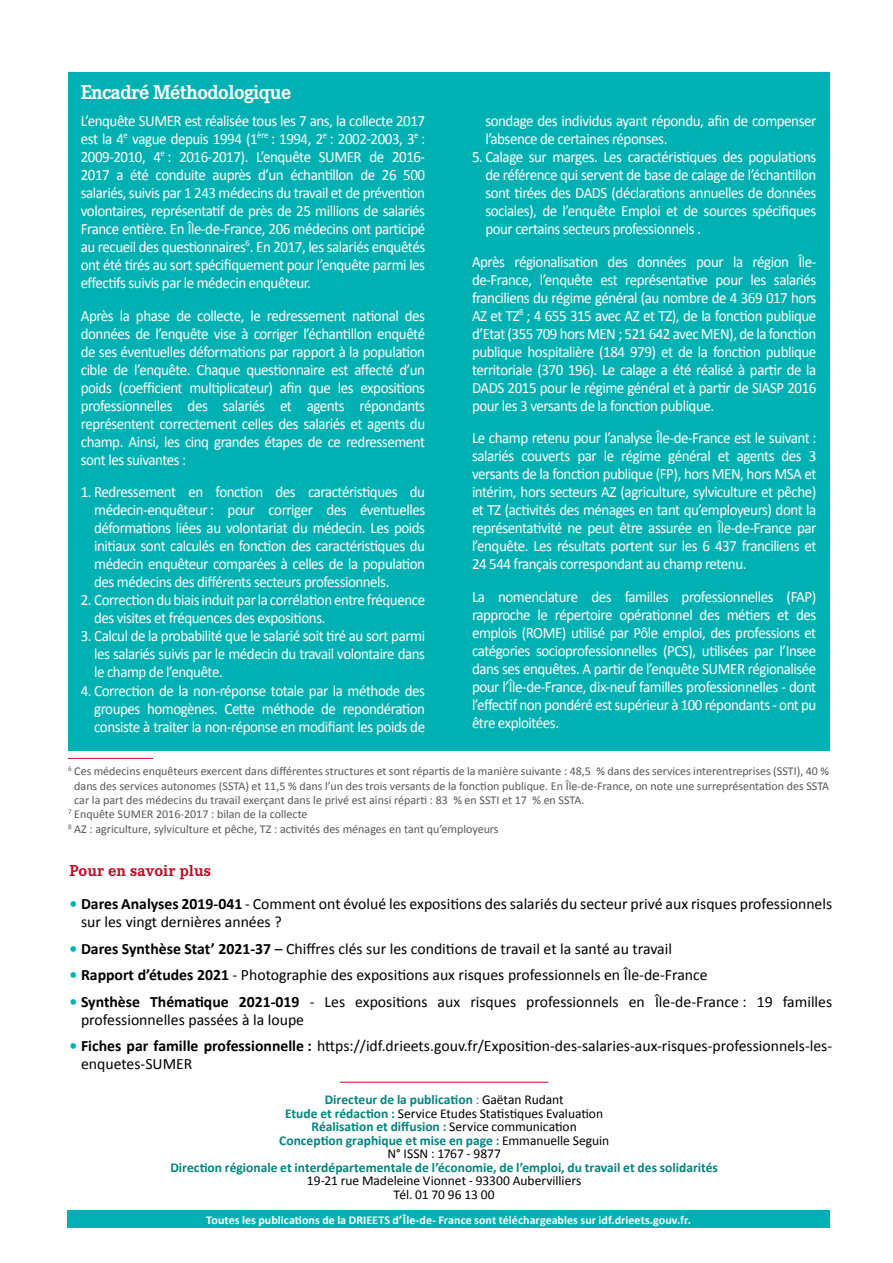
<style>
.page{position:relative;width:893px;height:1263px;background:#fff}
.page>*{position:absolute;margin:0;border:0;box-sizing:border-box;transform-origin:0 0}
.t1{font:700 21px "Corporate E";letter-spacing:-.03em;color:#fff;scale:.95 1}
.t2{font:700 16.5px "Corporate E";color:#c10b25}
.t3{font:15.75px/18px "Calibri";letter-spacing:-.03em;color:#fff;text-align:justify;scale:.95 1}
.t4{font:15.75px/18px "Calibri";color:#000}
.t5{font:13.5px/13.5px "Calibri";letter-spacing:-.005em;color:#000;text-align:center}
.t6{font:700 13.5px "Calibri";color:#00847e}
.t7{font:12px "Calibri";color:#575756}
.t8{font:700 12px "Calibri";letter-spacing:.005em;color:#fff}
.s1{font-weight:700;color:#00b1b3}
.s2{font-weight:700}
.s3{font-weight:700;color:#00847e}
.s4{color:#00847e}
</style>
<div class="page">
<div style="left:68px;top:1210px;width:762px;height:18px;background:#00b1b3"></div>
<hr style="left:340px;top:1082px;width:209px;height:1px;background:#c10b25">
<hr style="left:68px;top:758px;width:85px;height:1px;background:#c10b25">
<div style="left:68px;top:72px;width:761px;height:678px;background:#00b1b3"></div>
<h1 class="t1" style="left:81px;top:80px;width:223px">Encadré Méthodologique</h1>
<p class="t3" style="left:81px;top:111px;width:364px">L’enquête SUMER est réalisée tous les 7 ans, la collecte 2017 est la 4<sup>e</sup> vague depuis 1994 (1<sup>ère</sup> : 1994, 2<sup>e</sup> : 2002-2003, 3<sup>e</sup> :<br>2009-2010, 4<sup>e</sup> : 2016-2017). L’enquête SUMER de 2016- 2017 a été conduite auprès d’un échantillon de 26 500 salariés, suivis par 1 243 médecins du travail et de prévention volontaires, représentatif de près de 25 millions de salariés France entière. En Île-de-France, 206 médecins ont participé au recueil des questionnaires<sup>6</sup>. En 2017, les salariés enquêtés ont été tirés au sort spécifiquement pour l’enquête parmi les effectifs suivis par le médecin enquêteur.</p>
<p class="t3" style="left:81px;top:306px;width:364px">Après la phase de collecte, le redressement national des données de l’enquête vise à corriger l’échantillon enquêté de ses éventuelles déformations par rapport à la population cible de l’enquête. Chaque questionnaire est affecté d’un poids (coefficient multiplicateur) afin que les expositions professionnelles des salariés et agents répondants représentent correctement celles des salariés et agents du champ. Ainsi, les cinq grandes étapes de ce redressement sont les suivantes :</p>
<p class="t3" style="left:94px;top:483px;width:350px;text-indent:-13px">1. Redressement en fonction des caractéristiques du médecin-enquêteur : pour corriger des éventuelles déformations liées au volontariat du médecin. Les poids initiaux sont calculés en fonction des caractéristiques du médecin enquêteur comparées à celles de la population des médecins des différents secteurs professionnels.</p>
<p class="t3" style="left:94px;top:591px;width:350px;text-indent:-13px">2. Correction du biais induit par la corrélation entre fréquence des visites et fréquences des expositions.</p>
<p class="t3" style="left:94px;top:627px;width:350px;text-indent:-13px">3. Calcul de la probabilité que le salarié soit tiré au sort parmi les salariés suivis par le médecin du travail volontaire dans le champ de l’enquête.</p>
<p class="t3" style="left:94px;top:681px;width:350px;text-indent:-13px">4. Correction de la non-réponse totale par la méthode des groupes homogènes. Cette méthode de repondération consiste à traiter la non-réponse en modifiant les poids de</p>
<p class="t3" style="left:485px;top:111px;width:350px">sondage des individus ayant répondu, afin de compenser l’absence de certaines réponses.</p>
<p class="t3" style="left:485px;top:147px;width:350px;text-indent:-13px">5. Calage sur marges. Les caractéristiques des populations de référence qui servent de base de calage de l’échantillon sont tirées des DADS (déclarations annuelles de données sociales), de l’enquête Emploi et de sources spécifiques pour certains secteurs professionnels .</p>
<p class="t3" style="left:472px;top:252px;width:364px">Après régionalisation des données pour la région Île&shy;de-France, l’enquête est représentative pour les salariés franciliens du régime général (au nombre de 4 369 017 hors AZ et TZ<sup>8</sup> ; 4 655 315 avec AZ et TZ), de la fonction publique d’Etat (355 709 hors MEN ; 521 642 avec MEN), de la fonction publique hospitalière (184 979) et de la fonction publique territoriale (370 196). Le calage a été réalisé à partir de la DADS 2015 pour le régime général et à partir de SIASP 2016 pour les 3 versants de la fonction publique.</p>
<p class="t3" style="left:472px;top:429px;width:364px">Le champ retenu pour l’analyse Île-de-France est le suivant : salariés couverts par le régime général et agents des 3 versants de la fonction publique (FP), hors MEN, hors MSA et intérim, hors secteurs AZ (agriculture, sylviculture et pêche) et TZ (activités des ménages en tant qu’employeurs) dont la représentativité ne peut être assurée en Île-de-France par l’enquête. Les résultats portent sur les 6 437 franciliens et 24 544 français correspondant au champ retenu.</p>
<p class="t3" style="left:472px;top:588px;width:364px">La nomenclature des familles professionnelles (FAP) rapproche le répertoire opérationnel des métiers et des emplois (ROME) utilisé par Pôle emploi, des professions et catégories socioprofessionnelles (PCS), utilisées par l’Insee dans ses enquêtes. A partir de l’enquête SUMER régionalisée pour l’Île-de-France, dix-neuf familles professionnelles - dont l’effectif non pondéré est supérieur à 100 répondants - ont pu être exploitées.</p>
<p class="t7" style="left:68px;top:763px;width:763px"><sup>6</sup> Ces médecins enquêteurs exercent dans différentes structures et sont répartis de la manière suivante : 48,5 % dans des services interentreprises (SSTI), 40 %</p>
<p class="t7" style="left:74px;top:777px;width:756px">dans des services autonomes (SSTA) et 11,5 % dans l’un des trois versants de la fonction publique. En Île-de-France, on note une surreprésentation des SSTA</p>
<p class="t7" style="left:74px;top:792px;width:512px">car la part des médecins du travail exerçant dans le privé est ainsi réparti : 83 % en SSTI et 17 % en SSTA.</p>
<p class="t7" style="left:68px;top:806px;width:241px"><sup>7</sup> Enquête SUMER 2016-2017 : bilan de la collecte</p>
<p class="t7" style="left:68px;top:820px;width:432px"><sup>8</sup> AZ : agriculture, sylviculture et pêche, TZ : activités des ménages en tant qu’employeurs</p>
<p class="t2" style="left:70px;top:861px;width:143px">Pour en savoir plus</p>
<p class="t4" style="left:81px;top:894px;width:753px;text-indent:-11px"><span class="s1">•</span> <span class="s2">Dares Analyses 2019-041</span> - Comment ont évolué les expositions des salariés du secteur privé aux risques professionnels sur les vingt dernières années ?</p>
<p class="t4" style="left:70px;top:939px;width:604px"><span class="s1">•</span> <span class="s2">Dares Synthèse Stat’ 2021-37</span> – Chiffres clés sur les conditions de travail et la santé au travail</p>
<p class="t4" style="left:70px;top:965px;width:640px"><span class="s1">•</span> <span class="s2">Rapport d’études 2021</span> - Photographie des expositions aux risques professionnels en Île-de-France</p>
<p class="t4" style="left:81px;top:992px;width:753px;text-indent:-11px"><span class="s1">•</span> <span class="s2">Synthèse Thématique 2021-019</span> - Les expositions aux risques professionnels en Île-de-France : 19 familles professionnelles passées à la loupe</p>
<p class="t4" style="left:81px;top:1036px;width:753px;text-indent:-11px"><span class="s1">•</span> <span class="s2">Fiches par famille professionnelle :</span> https://idf.drieets.gouv.fr/Exposition-des-salaries-aux-risques-professionnels-les&shy;enquetes-SUMER</p>
<p class="t5" style="left:279px;top:1092px;width:331px"><span class="s3">Directeur de la publication</span> <span class="s4">:</span> Gaëtan Rudant<br><span class="s3">Etude et rédaction :</span> Service Etudes Statistiques Evaluation <span class="s3">Réalisation et diffusion :</span> Service communication <span class="s3">Conception graphique et mise en page :</span> Emmanuelle Seguin N° ISSN : 1767 - 9877</p>
<p class="t6" style="left:170px;top:1157px;width:549px">Direction régionale et interdépartementale de l’économie, de l’emploi, du travail et des solidarités</p>
<p class="t5" style="left:307px;top:1173px;width:276px">19-21 rue Madeleine Vionnet - 93300 Aubervilliers<br>Tél. 01 70 96 13 00</p>
<p class="t8" style="left:206px;top:1211px;width:486px">Toutes les publications de la DRIEETS d’Île-de- France sont téléchargeables sur idf.drieets.gouv.fr.</p>
</div>
